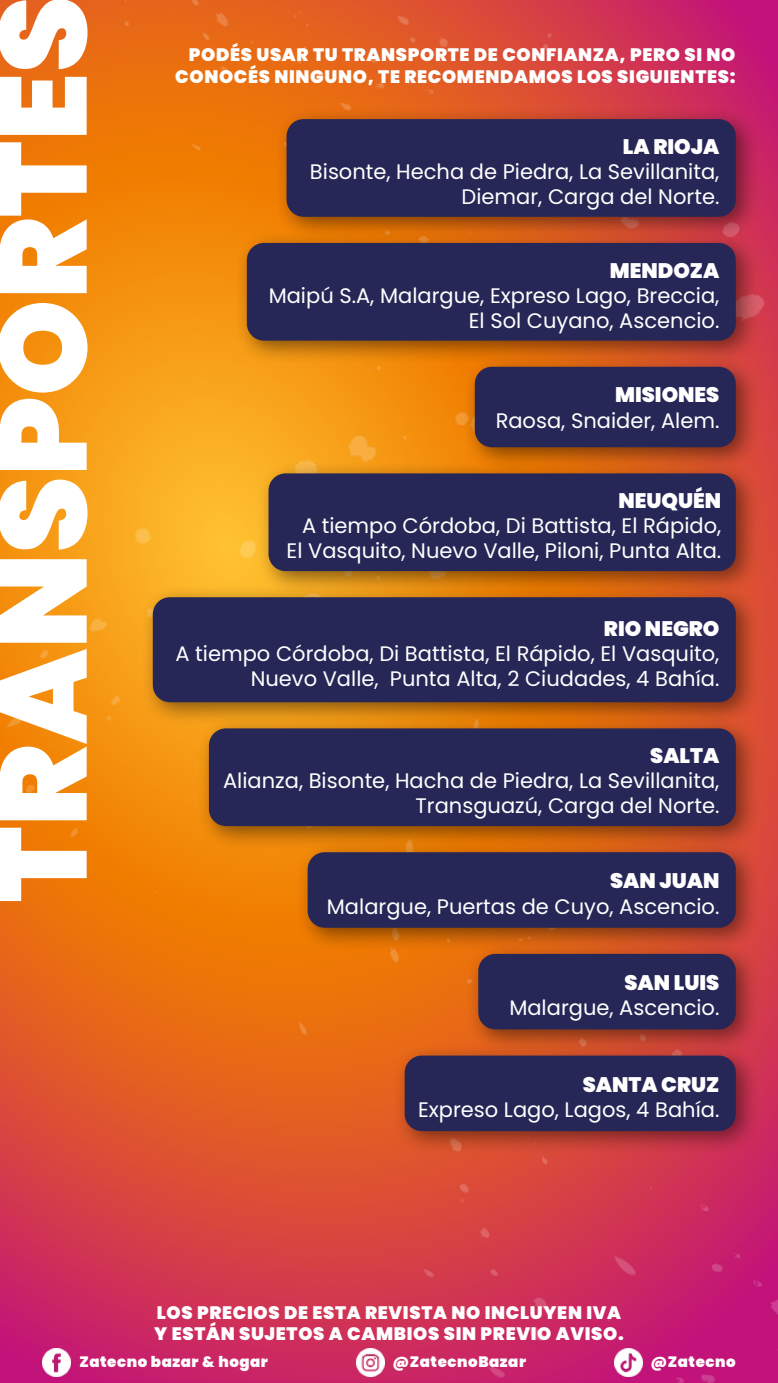
<style>
.page{position:relative;width:778px;height:1383px;background:#fff}
.page>*{position:absolute;margin:0;border:0;box-sizing:border-box;transform-origin:0 0}
.t1{font:900 123px "Poppins";color:#fff}
.t2{font:900 120px "Poppins";color:#fff}
.t3{font:21px/25.2px "Poppins";color:#fff;text-align:right}
.t4{font:900 21px "Poppins";color:#fff}
.t5{font:900 18px/21.6px "Poppins";letter-spacing:.035em;color:#fff}
.t6{font:900 15px "Poppins";letter-spacing:.035em;color:#fff}
</style>
<div class="page">
<img style="left:0;top:1299px;width:778px;height:83px">
<img style="left:356px;top:1348px;width:28px;height:28px">
<img style="left:614px;top:1348px;width:28px;height:28px">
<img style="left:43px;top:1348px;width:27px;height:28px">
<img style="left:0;top:0;width:778px;height:1299px">
<div style="left:256px;top:461px;width:504px;height:135px;background:#000;opacity:.47"></div>
<div style="left:268px;top:473px;width:467px;height:98px;background:#262757;border-radius:17px"></div>
<div style="left:141px;top:584px;width:618px;height:142px;background:#000;opacity:.47"></div>
<div style="left:153px;top:597px;width:582px;height:105px;background:#262757;border-radius:17px"></div>
<div style="left:197px;top:715px;width:562px;height:135px;background:#000;opacity:.47"></div>
<div style="left:209px;top:728px;width:526px;height:98px;background:#262757;border-radius:17px"></div>
<div style="left:295px;top:839px;width:465px;height:113px;background:#000;opacity:.47"></div>
<div style="left:307px;top:852px;width:428px;height:75px;background:#262757;border-radius:17px"></div>
<div style="left:466px;top:941px;width:294px;height:112px;background:#000;opacity:.47"></div>
<div style="left:478px;top:953px;width:257px;height:76px;background:#262757;border-radius:17px"></div>
<div style="left:392px;top:1042px;width:367px;height:113px;background:#000;opacity:.47"></div>
<div style="left:404px;top:1055px;width:331px;height:76px;background:#262757;border-radius:17px"></div>
<div style="left:274px;top:106px;width:486px;height:135px;background:#000;opacity:.47"></div>
<div style="left:286px;top:119px;width:449px;height:98px;background:#262757;border-radius:17px"></div>
<div style="left:462px;top:354px;width:297px;height:118px;background:#000;opacity:.47"></div>
<div style="left:475px;top:367px;width:260px;height:80px;background:#262757;border-radius:17px"></div>
<div style="left:235px;top:230px;width:524px;height:135px;background:#000;opacity:.47"></div>
<div style="left:247px;top:243px;width:488px;height:97px;background:#262757;border-radius:17px"></div>
<h1 class="t1" style="left:-28px;top:902px;width:908px;rotate:-90deg">TRANSPORTES</h1>
<p class="t5" style="left:175px;top:44px;width:561px;text-align:right">PODÉS USAR TU TRANSPORTE DE CONFIANZA, PERO SI NO<br>CONOCÉS NINGUNO, TE RECOMENDAMOS LOS SIGUIENTES:</p>
<p class="t4" style="left:623px;top:134px;width:98px">LA RIOJA</p>
<p class="t3" style="left:310px;top:159px;width:411px">Bisonte, Hecha de Piedra, La Sevillanita,<br>Diemar, Carga del Norte.</p>
<p class="t4" style="left:609px;top:258px;width:111px">MENDOZA</p>
<p class="t3" style="left:269px;top:283px;width:452px">Maipú S.A, Malargue, Expreso Lago, Breccia,<br>El Sol Cuyano, Ascencio.</p>
<h2 class="t2" style="left:666px;top:1299px;width:973px;rotate:-90deg">BAZAR&amp;HOGAR</h2>
<p class="t4" style="left:615px;top:383px;width:106px">MISIONES</p>
<p class="t3" style="left:495px;top:408px;width:225px">Raosa, Snaider, Alem.</p>
<p class="t4" style="left:618px;top:488px;width:104px">NEUQUÉN</p>
<p class="t3" style="left:286px;top:513px;width:436px">A tiempo Córdoba, Di Battista, El Rápido,<br>El Vasquito, Nuevo Valle, Piloni, Punta Alta.</p>
<p class="t4" style="left:604px;top:616px;width:117px">RIO NEGRO</p>
<p class="t3" style="left:175px;top:641px;width:545px">A tiempo Córdoba, Di Battista, El Rápido, El Vasquito,<br>Nuevo Valle, Punta Alta, 2 Ciudades, 4 Bahía.</p>
<p class="t4" style="left:650px;top:743px;width:71px">SALTA</p>
<p class="t3" style="left:223px;top:768px;width:498px">Alianza, Bisonte, Hacha de Piedra, La Sevillanita,<br>Transguazú, Carga del Norte.</p>
<p class="t4" style="left:610px;top:869px;width:111px">SAN JUAN</p>
<p class="t3" style="left:327px;top:893px;width:394px">Malargue, Puertas de Cuyo, Ascencio.</p>
<p class="t4" style="left:624px;top:970px;width:96px">SAN LUIS</p>
<p class="t3" style="left:509px;top:995px;width:211px">Malargue, Ascencio.</p>
<p class="t4" style="left:582px;top:1072px;width:138px">SANTA CRUZ</p>
<p class="t3" style="left:418px;top:1097px;width:303px">Expreso Lago, Lagos, 4 Bahía.</p>
<p class="t5" style="left:154px;top:1301px;width:471px">LOS PRECIOS DE ESTA REVISTA NO INCLUYEN IVA<br>Y ESTÁN SUJETOS A CAMBIOS SIN PREVIO AVISO.</p>
<p class="t6" style="left:79px;top:1353px;width:190px">Zatecno bazar &amp; hogar</p>
<p class="t6" style="left:392px;top:1353px;width:135px">@ZatecnoBazar</p>
<p class="t6" style="left:650px;top:1353px;width:87px">@Zatecno</p>
</div>
